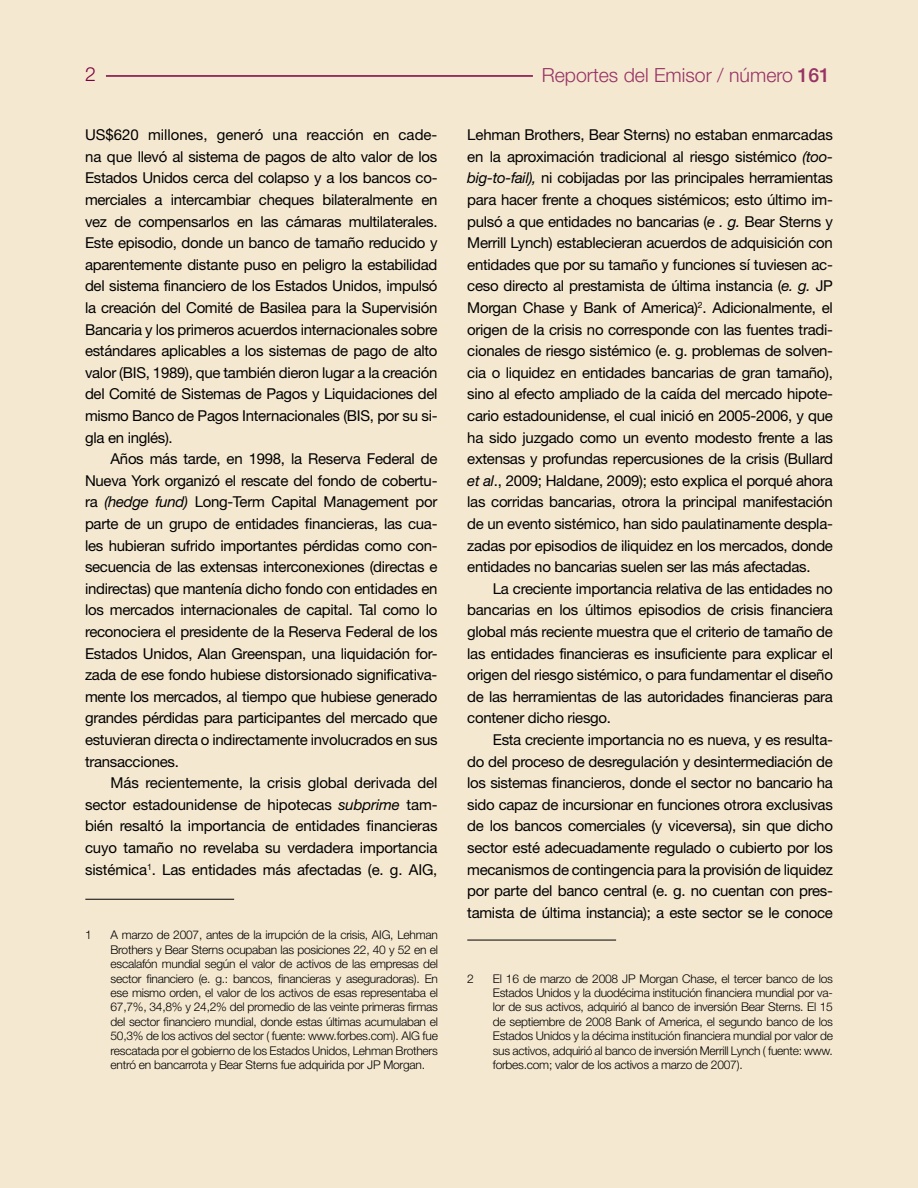
<style>
.page{position:relative;width:918px;height:1188px;background:#f5e8d0}
.page>*{position:absolute;margin:0;border:0;box-sizing:border-box;transform-origin:0 0}
.t1{font:300 19.5px "Helvetica Neue LT Std";color:#973365}
.t2{font:300 19.5px "Helvetica Neue LT Std";color:#7d003f}
.t3{font:15px/21.6px "Helvetica Neue";letter-spacing:-.02em;color:#000;text-align:justify}
.t4{font:300 12px/14.4px "Helvetica Neue LT Std";letter-spacing:-.02em;color:#000;text-align:justify}
.s1{font-family:"Helvetica Neue";font-weight:500}
.s2{font-family:"Helvetica Neue LT Std";font-style:italic}
</style>
<div class="page">
<hr style="left:106px;top:75px;width:427px;height:2px;background:#7d003f">
<hr style="left:85px;top:899px;width:149px;height:1px;background:#000">
<hr style="left:467px;top:940px;width:149px;height:1px;background:#000">
<h1 class="t2" style="left:85px;top:63px;width:12px">2</h1>
<h1 class="t1" style="left:542px;top:63px;width:290px">Reportes del Emisor / número <span class="s1">161</span></h1>
<p class="t3" style="left:85px;top:124px;width:354px">US$620 millones, generó una reacción en cade&shy;na que llevó al sistema de pagos de alto valor de los Estados Unidos cerca del colapso y a los bancos co&shy;merciales a intercambiar cheques bilateralmente en vez de compensarlos en las cámaras multilaterales.<br>Este episodio, donde un banco de tamaño reducido y aparentemente distante puso en peligro la estabilidad del sistema financiero de los Estados Unidos, impulsó la creación del Comité de Basilea para la Supervisión Bancaria y los primeros acuerdos internacionales sobre estándares aplicables a los sistemas de pago de alto valor (BIS, 1989), que también dieron lugar a la creación del Comité de Sistemas de Pagos y Liquidaciones del mismo Banco de Pagos Internacionales (BIS, por su si&shy;gla en inglés).</p>
<p class="t3" style="left:85px;top:448px;width:354px;text-indent:26px">Años más tarde, en 1998, la Reserva Federal de Nueva York organizó el rescate del fondo de cobertu&shy;ra <span class="s2">(hedge fund)</span> Long-Term Capital Management por parte de un grupo de entidades financieras, las cua&shy;les hubieran sufrido importantes pérdidas como con&shy;secuencia de las extensas interconexiones (directas e indirectas) que mantenía dicho fondo con entidades en los mercados internacionales de capital. Tal como lo reconociera el presidente de la Reserva Federal de los Estados Unidos, Alan Greenspan, una liquidación for&shy;zada de ese fondo hubiese distorsionado significativa&shy;mente los mercados, al tiempo que hubiese generado grandes pérdidas para participantes del mercado que estuvieran directa o indirectamente involucrados en sus transacciones.</p>
<p class="t3" style="left:85px;top:772px;width:354px;text-indent:26px">Más recientemente, la crisis global derivada del sector estadounidense de hipotecas <span class="s2">subprime</span> tam&shy;bién resaltó la importancia de entidades financieras cuyo tamaño no revelaba su verdadera importancia sistémica<sup>1</sup>. Las entidades más afectadas (e. g. AIG,</p>
<p class="t4" style="left:85px;top:928px;width:8px">1</p>
<p class="t4" style="left:111px;top:928px;width:329px">A marzo de 2007, antes de la irrupción de la crisis, AIG, Lehman Brothers y Bear Sterns ocupaban las posiciones 22, 40 y 52 en el escalafón mundial según el valor de activos de las empresas del sector financiero (e. g.: bancos, financieras y aseguradoras). En ese mismo orden, el valor de los activos de esas representaba el 67,7%, 34,8% y 24,2% del promedio de las veinte primeras firmas del sector financiero mundial, donde estas últimas acumulaban el 50,3% de los activos del sector ( fuente: www.forbes.com). AIG fue rescatada por el gobierno de los Estados Unidos, Lehman Brothers entró en bancarrota y Bear Sterns fue adquirida por JP Morgan.</p>
<p class="t3" style="left:467px;top:124px;width:367px">Lehman Brothers, Bear Sterns) no estaban enmarcadas en la aproximación tradicional al riesgo sistémico <span class="s2">(too&shy;big-to-fail),</span> ni cobijadas por las principales herramientas para hacer frente a choques sistémicos; esto último im&shy;pulsó a que entidades no bancarias (<span class="s2">e . g.</span> Bear Sterns y Merrill Lynch) establecieran acuerdos de adquisición con entidades que por su tamaño y funciones sí tuviesen ac&shy;ceso directo al prestamista de última instancia (<span class="s2">e. g.</span> JP Morgan Chase y Bank of America)<sup>2</sup>. Adicionalmente, el origen de la crisis no corresponde con las fuentes tradi&shy;cionales de riesgo sistémico (e. g. problemas de solven&shy;cia o liquidez en entidades bancarias de gran tamaño), sino al efecto ampliado de la caída del mercado hipote&shy;cario estadounidense, el cual inició en 2005-2006, y que ha sido juzgado como un evento modesto frente a las extensas y profundas repercusiones de la crisis (Bullard <span class="s2">et al</span>., 2009; Haldane, 2009); esto explica el porqué ahora las corridas bancarias, otrora la principal manifestación de un evento sistémico, han sido paulatinamente despla&shy;zadas por episodios de iliquidez en los mercados, donde entidades no bancarias suelen ser las más afectadas.</p>
<p class="t3" style="left:467px;top:577px;width:367px;text-indent:26px">La creciente importancia relativa de las entidades no bancarias en los últimos episodios de crisis financiera global más reciente muestra que el criterio de tamaño de las entidades financieras es insuficiente para explicar el origen del riesgo sistémico, o para fundamentar el diseño de las herramientas de las autoridades financieras para contener dicho riesgo.</p>
<p class="t3" style="left:467px;top:729px;width:367px;text-indent:26px">Esta creciente importancia no es nueva, y es resulta&shy;do del proceso de desregulación y desintermediación de los sistemas financieros, donde el sector no bancario ha sido capaz de incursionar en funciones otrora exclusivas de los bancos comerciales (y viceversa), sin que dicho sector esté adecuadamente regulado o cubierto por los mecanismos de contingencia para la provisión de liquidez por parte del banco central (e. g. no cuentan con pres&shy;tamista de última instancia); a este sector se le conoce</p>
<p class="t4" style="left:467px;top:971px;width:8px">2</p>
<p class="t4" style="left:493px;top:971px;width:342px">El 16 de marzo de 2008 JP Morgan Chase, el tercer banco de los Estados Unidos y la duodécima institución financiera mundial por va&shy;lor de sus activos, adquirió al banco de inversión Bear Sterns. El 15 de septiembre de 2008 Bank of America, el segundo banco de los Estados Unidos y la décima institución financiera mundial por valor de sus activos, adquirió al banco de inversión Merrill Lynch ( fuente: www. forbes.com; valor de los activos a marzo de 2007).</p>
</div>
